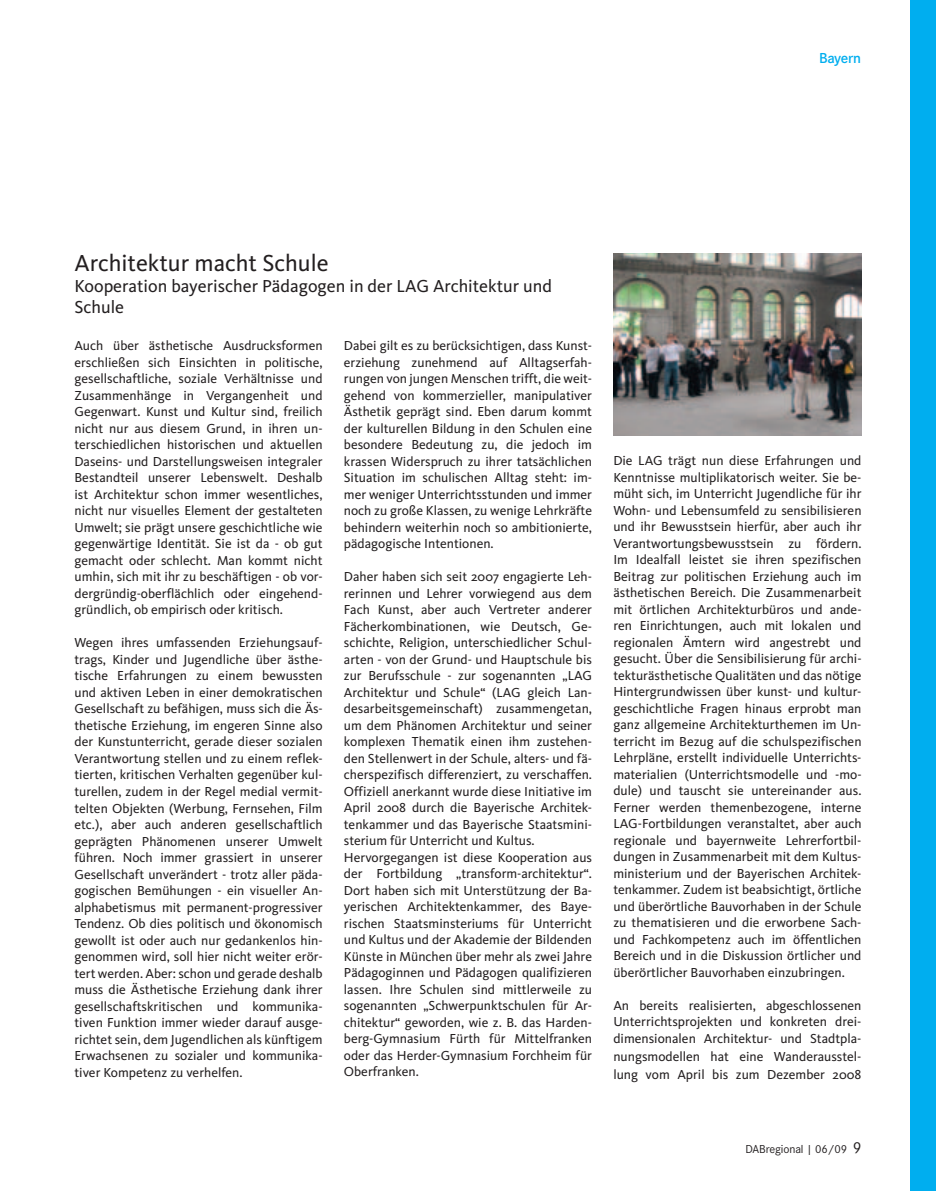
<style>
.page{position:relative;width:936px;height:1191px;background:#fff}
.page>*{position:absolute;margin:0;border:0;box-sizing:border-box;transform-origin:0 0}
.t1{font:24px "Kievit";color:#231f20}
.t2{font:18px/21px "Kievit";color:#231f20}
.t3{font:600 15px "Corporate S";letter-spacing:-.02em;color:#00aeef}
.t4{font:13.5px/16.5px "Kievit";color:#231f20;text-align:justify}
.t5{font:12px "Corporate S";letter-spacing:-.01em;color:#231f20}
.s1{font-size:16.5px}
</style>
<div class="page">
<div style="left:910px;top:0;width:25px;height:1191px;background:#00aeef"></div>
<img style="left:613px;top:253px;width:248px;height:183px">
<p class="t3" style="left:819px;top:49px;width:43px">Bayern</p>
<h1 class="t1" style="left:74px;top:248px;width:256px">Architektur macht Schule</h1>
<h2 class="t2" style="left:74px;top:275px;width:479px">Kooperation bayerischer Pädagogen in der LAG Architektur und<br>Schule</h2>
<p class="t4" style="left:74px;top:337px;width:250px">Auch über ästhetische Ausdrucksformen erschließen sich Einsichten in politische, gesellschaftliche, soziale Verhältnisse und Zusammenhänge in Vergangenheit und Gegenwart. Kunst und Kultur sind, freilich nicht nur aus diesem Grund, in ihren un&shy;terschiedlichen historischen und aktuellen Daseins- und Darstellungsweisen integraler Bestandteil unserer Lebenswelt. Deshalb ist Architektur schon immer wesentliches, nicht nur visuelles Element der gestalteten Umwelt; sie prägt unsere geschichtliche wie gegenwärtige Identität. Sie ist da - ob gut gemacht oder schlecht. Man kommt nicht umhin, sich mit ihr zu beschäftigen - ob vor&shy;dergründig-oberflächlich oder eingehend&shy;gründlich, ob empirisch oder kritisch.</p>
<p class="t4" style="left:74px;top:634px;width:250px">Wegen ihres umfassenden Erziehungsauf&shy;trags, Kinder und Jugendliche über ästhe&shy;tische Erfahrungen zu einem bewussten und aktiven Leben in einer demokratischen Gesellschaft zu befähigen, muss sich die Äs&shy;thetische Erziehung, im engeren Sinne also der Kunstunterricht, gerade dieser sozialen Verantwortung stellen und zu einem reflek&shy;tierten, kritischen Verhalten gegenüber kul&shy;turellen, zudem in der Regel medial vermit&shy;telten Objekten (Werbung, Fernsehen, Film etc.), aber auch anderen gesellschaftlich geprägten Phänomenen unserer Umwelt führen. Noch immer grassiert in unserer Gesellschaft unverändert - trotz aller päda&shy;gogischen Bemühungen - ein visueller An&shy;alphabetismus mit permanent-progressiver Tendenz. Ob dies politisch und ökonomisch gewollt ist oder auch nur gedankenlos hin&shy;genommen wird, soll hier nicht weiter erör&shy;tert werden. Aber: schon und gerade deshalb muss die Ästhetische Erziehung dank ihrer gesellschaftskritischen und kommunika&shy;tiven Funktion immer wieder darauf ausge&shy;richtet sein, dem Jugendlichen als künftigem Erwachsenen zu sozialer und kommunika&shy;tiver Kompetenz zu verhelfen.</p>
<p class="t4" style="left:344px;top:337px;width:250px">Dabei gilt es zu berücksichtigen, dass Kunst&shy;erziehung zunehmend auf Alltagserfah&shy;rungen von jungen Menschen trifft, die weit&shy;gehend von kommerzieller, manipulativer Ästhetik geprägt sind. Eben darum kommt der kulturellen Bildung in den Schulen eine besondere Bedeutung zu, die jedoch im krassen Widerspruch zu ihrer tatsächlichen Situation im schulischen Alltag steht: im&shy;mer weniger Unterrichtsstunden und immer noch zu große Klassen, zu wenige Lehrkräfte behindern weiterhin noch so ambitionierte, pädagogische Intentionen.</p>
<p class="t4" style="left:344px;top:568px;width:250px;text-align:left">Daher haben sich seit 2007 engagierte Leh&shy;rerinnen und Lehrer vorwiegend aus dem Fach Kunst, aber auch Vertreter anderer Fächerkombinationen, wie Deutsch, Ge&shy;schichte, Religion, unterschiedlicher Schul&shy;arten - von der Grund- und Hauptschule bis zur Berufsschule - zur sogenannten „LAG Architektur und Schule“ (LAG gleich Lan&shy;desarbeitsgemeinschaft) zusammengetan, um dem Phänomen Architektur und seiner komplexen Thematik einen ihm zustehen&shy;den Stellenwert in der Schule, alters- und fä&shy;cherspezifisch differenziert, zu verschaffen.<br>Offiziell anerkannt wurde diese Initiative im April 2008 durch die Bayerische Architek&shy;tenkammer und das Bayerische Staatsmini&shy;sterium für Unterricht und Kultus.<br>Hervorgegangen ist diese Kooperation aus der Fortbildung „transform-architektur“.<br>Dort haben sich mit Unterstützung der Ba&shy;yerischen Architektenkammer, des Baye&shy;rischen Staatsminsteriums für Unterricht und Kultus und der Akademie der Bildenden Künste in München über mehr als zwei Jahre Pädagoginnen und Pädagogen qualifizieren lassen. Ihre Schulen sind mittlerweile zu sogenannten „Schwerpunktschulen für Ar&shy;chitektur“ geworden, wie z. B. das Harden&shy;berg-Gymnasium Fürth für Mittelfranken oder das Herder-Gymnasium Forchheim für Oberfranken.</p>
<p class="t4" style="left:613px;top:452px;width:250px">Die LAG trägt nun diese Erfahrungen und Kenntnisse multiplikatorisch weiter. Sie be&shy;müht sich, im Unterricht Jugendliche für ihr Wohn- und Lebensumfeld zu sensibilisieren und ihr Bewusstsein hierfür, aber auch ihr Verantwortungsbewusstsein zu fördern.<br>Im Idealfall leistet sie ihren spezifischen Beitrag zur politischen Erziehung auch im ästhetischen Bereich. Die Zusammenarbeit mit örtlichen Architekturbüros und ande&shy;ren Einrichtungen, auch mit lokalen und regionalen Ämtern wird angestrebt und gesucht. Über die Sensibilisierung für archi&shy;tekturästhetische Qualitäten und das nötige Hintergrundwissen über kunst- und kultur&shy;geschichtliche Fragen hinaus erprobt man ganz allgemeine Architekturthemen im Un&shy;terricht im Bezug auf die schulspezifischen Lehrpläne, erstellt individuelle Unterrichts&shy;materialien (Unterrichtsmodelle und -mo&shy;dule) und tauscht sie untereinander aus.<br>Ferner werden themenbezogene, interne LAG-Fortbildungen veranstaltet, aber auch regionale und bayernweite Lehrerfortbil&shy;dungen in Zusammenarbeit mit dem Kultus&shy;ministerium und der Bayerischen Architek&shy;tenkammer. Zudem ist beabsichtigt, örtliche und überörtliche Bauvorhaben in der Schule zu thematisieren und die erworbene Sach&shy;und Fachkompetenz auch im öffentlichen Bereich und in die Diskussion örtlicher und überörtlicher Bauvorhaben einzubringen.</p>
<p class="t4" style="left:613px;top:996px;width:250px">An bereits realisierten, abgeschlossenen Unterrichtsprojekten und konkreten drei&shy;dimensionalen Architektur- und Stadtpla-</p>
<p class="t4" style="left:613px;top:1047px;width:250px;line-height:18px">nungsmodellen hat eine Wanderausstel&shy;lung vom April bis zum Dezember 2008</p>
<p class="t5" style="left:745px;top:1141px;width:117px">DABregional | 06/09 <span class="s1">9</span></p>
</div>
